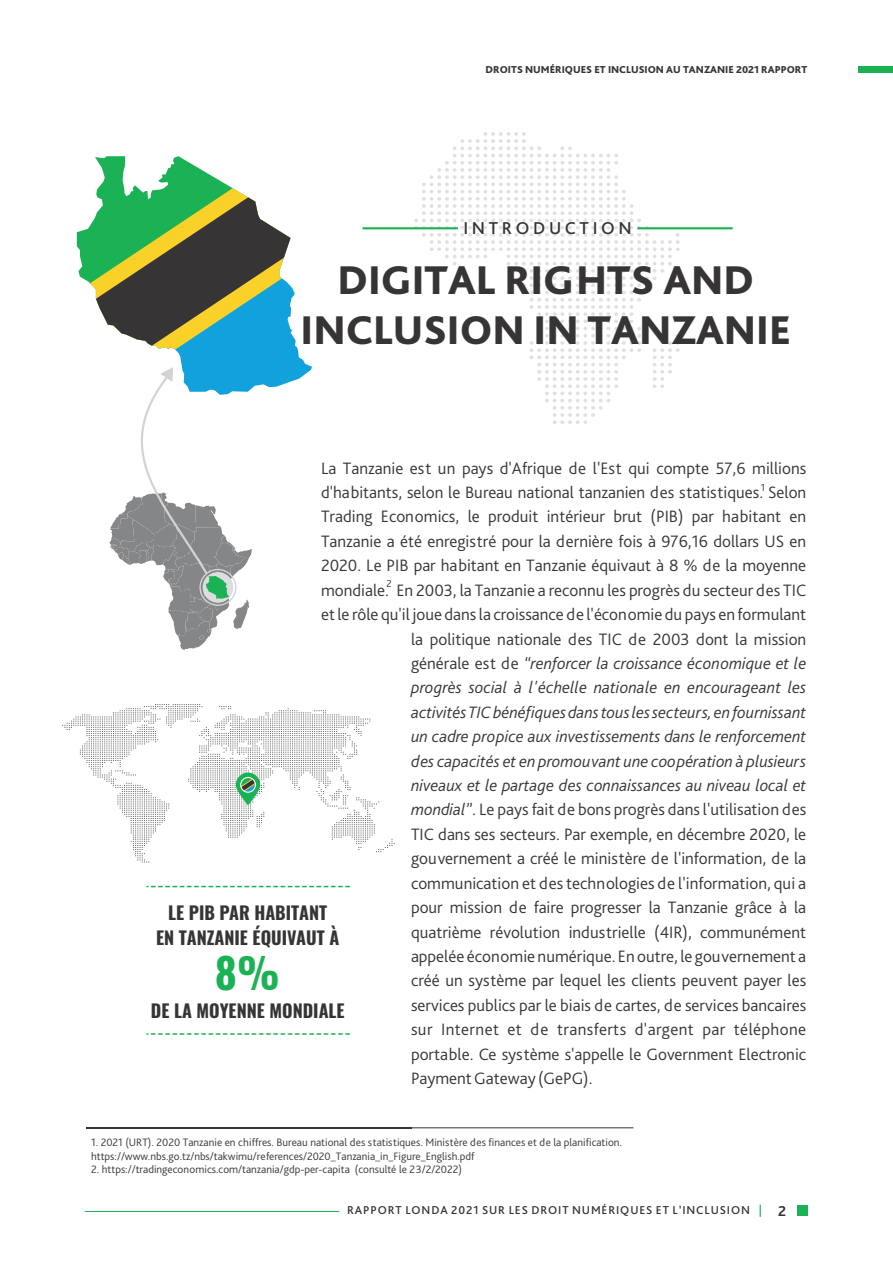
<style>
.page{position:relative;width:893px;height:1263px;background:#fff}
.page>*{position:absolute;margin:0;border:0;box-sizing:border-box;transform-origin:0 0}
.t1{font:800 42px/50.1px "Bliss Pro";color:#373435;text-align:center}
.t2{font:700 42px "Oswald";color:#1ab255}
.t3{font:700 18px/24.5px "Oswald";color:#373435;text-align:center}
.t4{font:500 18px "Bliss Pro";letter-spacing:.2em;color:#373435}
.t5{font:300 17.25px "Bliss Pro";color:#373435}
.t6{font:italic 300 17.25px "Bliss Pro";color:#373435}
.t7{font:300 17.25px "Bliss Pro";letter-spacing:.025em;color:#373435}
.t8{font:500 12px "Bliss Pro";letter-spacing:.075em;color:#373435}
.t9{font:300 11.25px/13.5px "Bliss Pro";color:#373435}
.t10{font:800 10.5px "Bliss Pro";color:#373435}
.t11{font:300 10.5px "Bliss Pro";color:#373435}
.s1{font-style:normal}
.s2{font-style:italic}
.s3{color:#1ab255}
.s4{font-weight:700;font-size:15px}
</style>
<div class="page">
<svg style="left:414px;top:132px;width:266px;height:292px"></svg>
<hr style="left:363px;top:227px;width:95px;height:2px;background:#1ab255">
<hr style="left:637px;top:227px;width:96px;height:2px;background:#1ab255">
<hr style="left:86px;top:1127px;width:325px;height:2px;background:#373435">
<hr style="left:411px;top:1127px;width:222px;height:1px;background:#373435">
<svg style="left:62px;top:704px;width:333px;height:158px"></svg>
<svg style="left:147px;top:886px;width:202px;height:1px"></svg>
<svg style="left:77px;top:156px;width:235px;height:232px"></svg>
<svg style="left:108px;top:367px;width:144px;height:283px"></svg>
<svg style="left:236px;top:772px;width:24px;height:33px"></svg>
<svg style="left:241px;top:777px;width:14px;height:15px"></svg>
<div style="left:240px;top:777px;width:16px;height:16px;border:1px solid #fefefe;border-radius:50%"></div>
<svg style="left:147px;top:1033px;width:202px;height:2px"></svg>
<div style="left:797px;top:1205px;width:11px;height:11px;background:#1ab255"></div>
<hr style="left:85px;top:1211px;width:254px;height:1px;background:#1ab255">
<div style="left:858px;top:66px;width:35px;height:6px;background:#1ab255"></div>
<p class="t10" style="left:485px;top:65px;width:323px">DROITS NUMÉRIQUES ET INCLUSION AU TANZANIE 2021 RAPPORT</p>
<p class="t4" style="left:463px;top:221px;width:170px">INTRODUCTION</p>
<h1 class="t1" style="left:301px;top:259px;width:492px">DIGITAL RIGHTS AND<br>INCLUSION IN TANZANIE</h1>
<p class="t5" style="left:321px;top:461px;width:487px">La Tanzanie est un pays d'Afrique de l'Est qui compte 57,6 millions</p>
<p class="t5" style="left:321px;top:486px;width:487px">d'habitants, selon le Bureau national tanzanien des statistiques. Selon</p>
<p class="t5" style="left:321px;top:510px;width:487px">Trading Economics, le produit intérieur brut (PIB) par habitant en</p>
<p class="t5" style="left:321px;top:535px;width:487px">Tanzanie a été enregistré pour la dernière fois à 976,16 dollars US en</p>
<p class="t5" style="left:321px;top:559px;width:487px">2020. Le PIB par habitant en Tanzanie équivaut à 8 % de la moyenne</p>
<p class="t5" style="left:321px;top:583px;width:487px">mondiale. En 2003, la Tanzanie a reconnu les progrès du secteur des TIC</p>
<p class="t5" style="left:321px;top:608px;width:487px">et le rôle qu'il joue dans la croissance de l'économie du pays en formulant</p>
<p class="t5" style="left:411px;top:632px;width:397px">la politique nationale des TIC de 2003 dont la mission</p>
<p class="t6" style="left:411px;top:657px;width:397px"><span class="s1">générale est de</span> “renforcer la croissance économique et le</p>
<p class="t6" style="left:411px;top:681px;width:397px">progrès social à l'échelle nationale en encourageant les</p>
<p class="t6" style="left:411px;top:705px;width:397px">activités TIC bénéfiques dans tous les secteurs, en fournissant</p>
<p class="t6" style="left:411px;top:730px;width:397px">un cadre propice aux investissements dans le renforcement</p>
<p class="t6" style="left:411px;top:754px;width:397px">des capacités et en promouvant une coopération à plusieurs</p>
<p class="t6" style="left:411px;top:779px;width:397px">niveaux et le partage des connaissances au niveau local et</p>
<p class="t5" style="left:411px;top:803px;width:397px"><span class="s2">mondial”</span>. Le pays fait de bons progrès dans l'utilisation des</p>
<p class="t5" style="left:411px;top:828px;width:397px">TIC dans ses secteurs. Par exemple, en décembre 2020, le</p>
<p class="t5" style="left:411px;top:852px;width:397px">gouvernement a créé le ministère de l'information, de la</p>
<p class="t5" style="left:411px;top:876px;width:397px">communication et des technologies de l'information, qui a</p>
<p class="t5" style="left:411px;top:901px;width:397px">pour mission de faire progresser la Tanzanie grâce à la</p>
<p class="t5" style="left:411px;top:925px;width:396px">quatrième révolution industrielle (4IR), communément</p>
<p class="t5" style="left:411px;top:950px;width:397px">appelée économie numérique. En outre, le gouvernement a</p>
<p class="t5" style="left:411px;top:974px;width:397px">créé un système par lequel les clients peuvent payer les</p>
<p class="t5" style="left:411px;top:998px;width:397px">services publics par le biais de cartes, de services bancaires</p>
<p class="t7" style="left:411px;top:1023px;width:397px">sur Internet et de transferts d'argent par téléphone</p>
<p class="t5" style="left:411px;top:1047px;width:397px">portable. Ce système s'appelle le Government Electronic</p>
<p class="t5" style="left:411px;top:1072px;width:183px">Payment Gateway (GePG).</p>
<p class="t11" style="left:761px;top:483px;width:6px">1</p>
<p class="t11" style="left:387px;top:579px;width:7px">2</p>
<p class="t3" style="left:156px;top:900px;width:185px">LE PIB PAR HABITANT<br>EN TANZANIE ÉQUIVAUT À</p>
<h1 class="t2" style="left:215px;top:944px;width:66px">8%</h1>
<p class="t3" style="left:151px;top:998px;width:195px">DE LA MOYENNE MONDIALE</p>
<p class="t9" style="left:91px;top:1137px;width:532px">1. 2021 (URT). 2020 Tanzanie en chiffres. Bureau national des statistiques. Ministère des finances et de la planification. https://www.nbs.go.tz/nbs/takwimu/references/2020_Tanzania_in_Figure_English.pdf</p>
<p class="t9" style="left:91px;top:1163px;width:372px">2. https://tradingeconomics.com/tanzania/gdp-per-capita (consulté le 23/2/2022)</p>
<p class="t8" style="left:347px;top:1206px;width:440px">RAPPORT LONDA 2021 SUR LES DROIT NUMÉRIQUES ET L’INCLUSION <span class="s3">|</span> <span class="s4">2</span></p>
</div>
